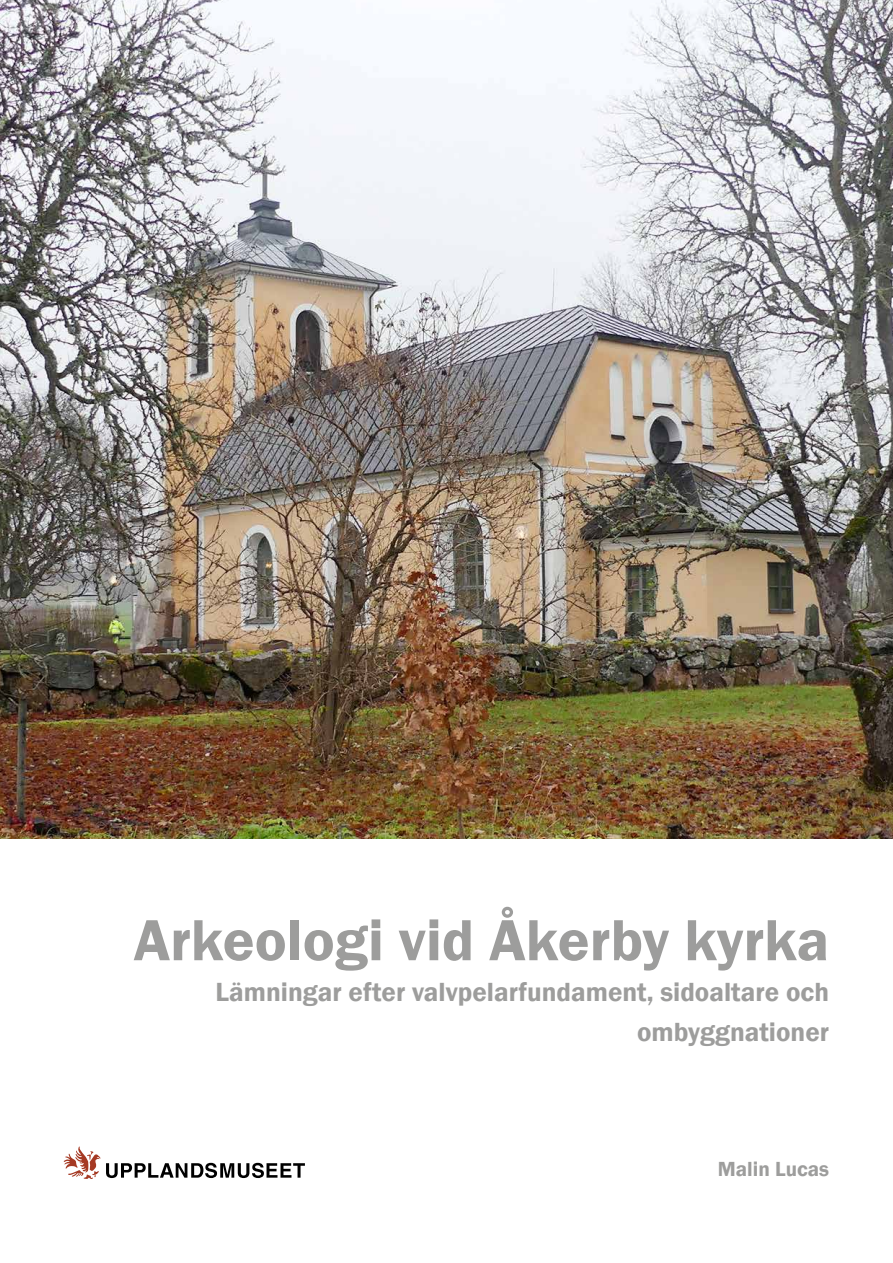
<style>
.page{position:relative;width:893px;height:1263px;background:#fff}
.page>*{position:absolute;margin:0;border:0;box-sizing:border-box;transform-origin:0 0}
.t1{font:600 60px "Franklin Gothic";color:#9d9d9c}
.t2{font:600 27px/40.5px "Franklin Gothic";color:#9d9d9c;text-align:right}
.t3{font:600 21px "Franklin Gothic";color:#9d9d9c}
</style>
<div class="page">
<svg style="left:106px;top:1163px;width:199px;height:15px"></svg>
<svg style="left:64px;top:1146px;width:36px;height:33px"></svg>
<img style="left:0;top:0;width:893px;height:838px">
<h1 class="t1" style="left:134px;top:903px;width:697px">Arkeologi vid Åkerby kyrka</h1>
<p class="t2" style="left:216px;top:972px;width:615px">Lämningar efter valvpelarfundament, sidoaltare och ombyggnationer</p>
<p class="t3" style="left:718px;top:1156px;width:113px">Malin Lucas</p>
</div>
